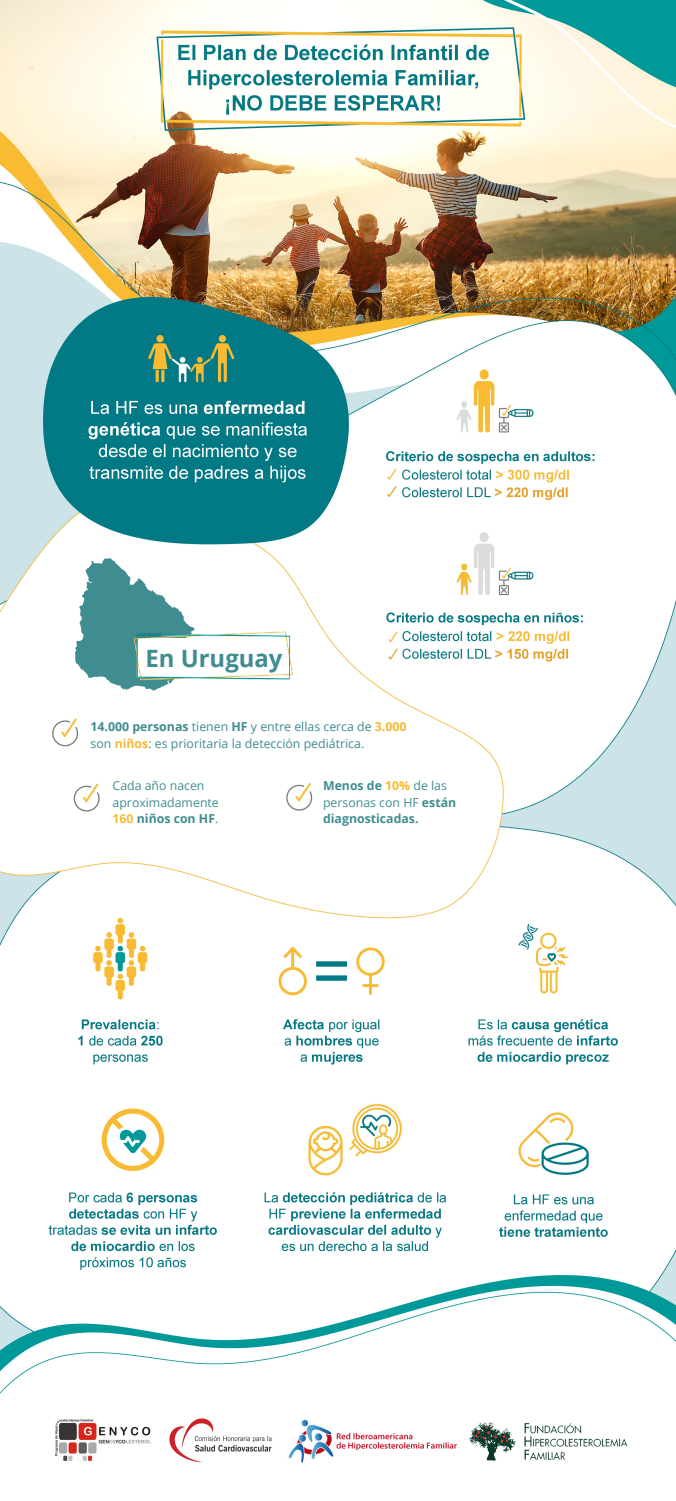
<style>
.page{position:relative;width:676px;height:1501px;background:#fff}
.page>*{position:absolute;margin:0;border:0;box-sizing:border-box;transform-origin:0 0}
.t1{font:700 23.9px "Open Sans";color:#3f8c91}
.t2{font:12.3px/16.5px "Open Sans";color:#3f8c91}
.t3{font:700 12.3px/16.5px "Open Sans";color:#3f8c91}
.s1{font-weight:700}
.s2{font-weight:700;color:#f7ba31}
.s3{color:#f7ba31}
.s4{font-weight:400}
</style>
<div class="page">
<img style="left:0;top:0;width:676px;height:1461px">
<div style="left:55px;top:581px;width:227px;height:111px;background:#fff"></div>
<svg style="left:75px;top:558px;width:119px;height:133px"></svg>
<img style="left:132px;top:632px;width:162px;height:48px">
<div style="left:169px;top:777px;width:95px;height:60px;background:#fff"></div>
<div style="left:237px;top:1382px;width:202px;height:91px;background:#fff"></div>
<img style="left:55px;top:1419px;width:95px;height:41px">
<img style="left:163px;top:1414px;width:109px;height:49px">
<img style="left:468px;top:1420px;width:159px;height:40px">
<img style="left:288px;top:1414px;width:171px;height:49px">
<svg style="left:81px;top:713px;width:335px;height:44px"></svg>
<svg style="left:103px;top:772px;width:129px;height:60px"></svg>
<svg style="left:318px;top:774px;width:144px;height:55px"></svg>
<h1 class="t1" style="left:145px;top:641px;width:139px">En Uruguay</h1>
<p class="t2" style="left:91px;top:717px;width:317px;line-height:17.3px"><span class="s1">14.000 personas</span> tienen <span class="s1">HF</span> y entre ellas cerca de <span class="s2">3.000 </span>son <span class="s2">niños</span>: es prioritaria la detección pediátrica.</p>
<p class="t2" style="left:113px;top:777px;width:108px">Cada año nacen aproximadamente<br><span class="s2">160</span> <span class="s1">niños con HF</span>.</p>
<p class="t3" style="left:323px;top:777px;width:135px">Menos de <span class="s3">10%</span> <span class="s4">de las personas con HF</span> están diagnosticadas.</p>
</div>
